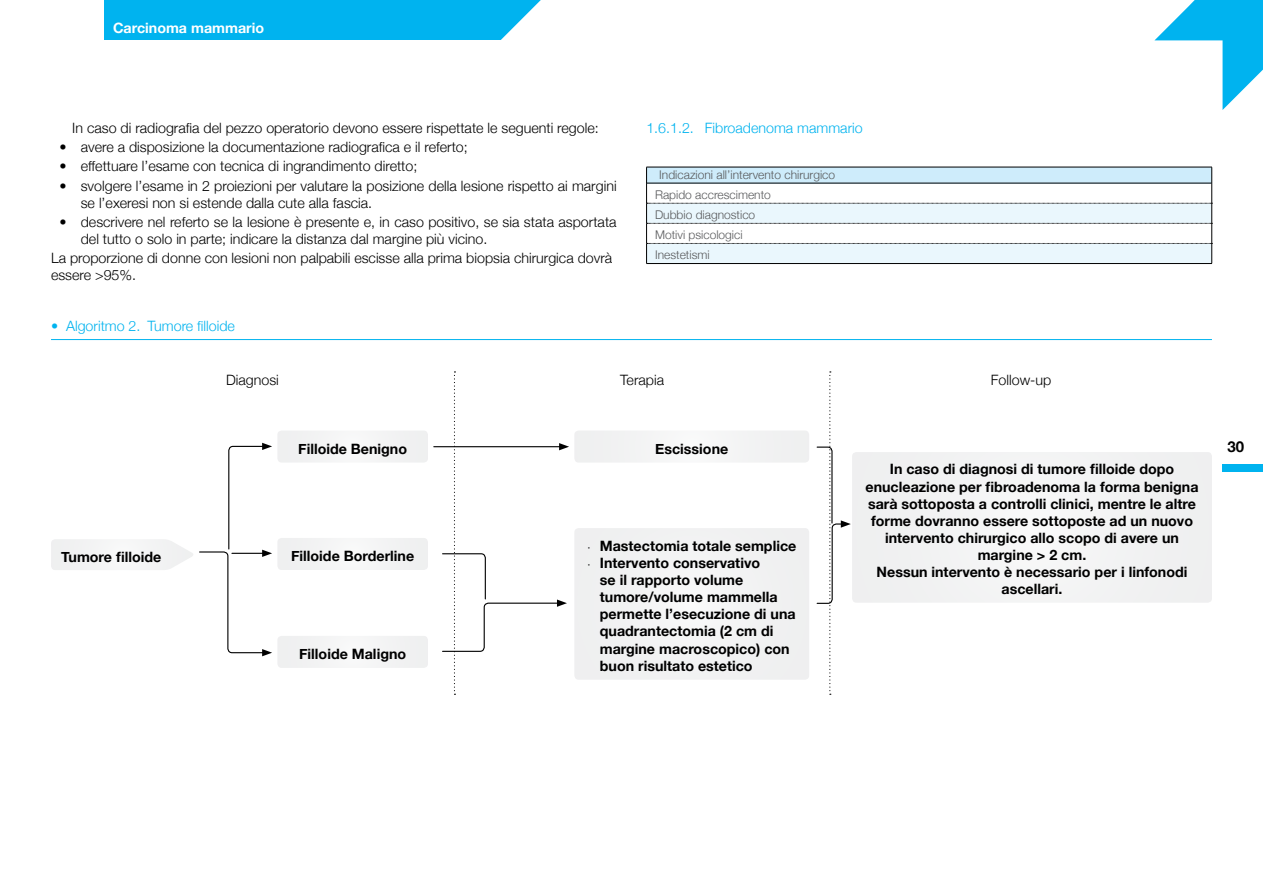
<style>
.page{position:relative;width:1263px;height:893px;background:#fff}
.page>*{position:absolute;margin:0;border:0;box-sizing:border-box;transform-origin:0 0}
.t1{font:700 15px "Helvetica Neue";color:#000}
.t2{font:300 14.25px/17.1px "Helvetica Neue";color:#000}
.t3{font:700 14.25px/17.1px "Helvetica Neue";color:#000;text-align:center}
.t4{font:300 14.25px "Helvetica Neue";color:#00b3ef}
.t5{font:700 14.25px "Helvetica Neue";color:#fff}
.t6{font:300 12px/20.1px "Helvetica Neue";color:#58595b}
.s1{font-family:"Futura";font-weight:400;font-size:12px}
</style>
<div class="page">
<svg style="left:1154px;top:0;width:109px;height:110px"></svg>
<div style="left:1222px;top:464px;width:41px;height:7px;background:#00b3ef"></div>
<div style="left:105px;top:0;width:484px;height:10px;background:#00b3ef"></div>
<div style="left:105px;top:7px;width:428px;height:33px;background:#00b3ef"></div>
<svg style="left:501px;top:0;width:88px;height:40px"></svg>
<hr style="left:434px;top:446px;width:127px;height:1px;background:#000">
<div style="left:852px;top:452px;width:360px;height:151px;background:#f2f2f3"></div>
<svg style="left:51px;top:431px;width:377px;height:237px"></svg>
<svg style="left:441px;top:371px;width:368px;height:324px"></svg>
<svg style="left:816px;top:371px;width:35px;height:324px"></svg>
<svg style="left:646px;top:167px;width:566px;height:97px"></svg>
<hr style="left:647px;top:183px;width:564px;height:1px;background:#000">
<hr style="left:51px;top:339px;width:1161px;height:1px;background:#00b3ef">
<p class="t5" style="left:113px;top:15px;width:153px">Carcinoma mammario</p>
<p class="t2" style="left:72px;top:118px;width:528px">In caso di radiografia del pezzo operatorio devono essere rispettate le seguenti regole:</p>
<p class="t2" style="left:60px;top:138px;width:410px">• avere a disposizione la documentazione radiografica e il referto;</p>
<p class="t2" style="left:60px;top:157px;width:359px">• effettuare l’esame con tecnica di ingrandimento diretto;</p>
<p class="t2" style="left:81px;top:176px;width:537px;text-indent:-21px">• svolgere l’esame in 2 proiezioni per valutare la posizione della lesione rispetto ai margini se l’exeresi non si estende dalla cute alla fascia.</p>
<p class="t2" style="left:81px;top:212px;width:537px;text-indent:-21px">• descrivere nel referto se la lesione è presente e, in caso positivo, se sia stata asportata del tutto o solo in parte; indicare la distanza dal margine più vicino.</p>
<p class="t2" style="left:51px;top:249px;width:563px">La proporzione di donne con lesioni non palpabili escisse alla prima biopsia chirurgica dovrà essere &gt;95%.</p>
<p class="t4" style="left:51px;top:314px;width:185px">• Algoritmo 2. Tumore filloide</p>
<p class="t4" style="left:646px;top:116px;width:218px">1.6.1.2. Fibroadenoma mammario</p>
<p class="t6" style="left:655px;top:164px;width:182px;text-indent:4px">Indicazioni all’intervento chirurgico<br>Rapido accrescimento<br>Dubbio diagnostico<br>Motivi psicologici<br>Inestetismi</p>
<p class="t2" style="left:226px;top:371px;width:54px">Diagnosi</p>
<p class="t2" style="left:620px;top:371px;width:45px">Terapia</p>
<p class="t2" style="left:991px;top:371px;width:62px">Follow-up</p>
<p class="t3" style="left:61px;top:547px;width:102px">Tumore filloide</p>
<p class="t3" style="left:298px;top:439px;width:110px">Filloide Benigno</p>
<p class="t3" style="left:291px;top:546px;width:125px">Filloide Borderline</p>
<p class="t3" style="left:299px;top:644px;width:109px">Filloide Maligno</p>
<p class="t3" style="left:655px;top:439px;width:75px">Escissione</p>
<p class="t3" style="left:587px;top:537px;width:211px"><span class="s1">∙</span> Mastectomia totale semplice</p>
<p class="t3" style="left:587px;top:554px;width:174px"><span class="s1">∙</span> Intervento conservativo</p>
<p class="t3" style="left:600px;top:571px;width:145px">se il rapporto volume</p>
<p class="t3" style="left:600px;top:588px;width:179px">tumore/volume mammella</p>
<p class="t3" style="left:600px;top:605px;width:197px">permette l’esecuzione di una</p>
<p class="t3" style="left:600px;top:622px;width:175px">quadrantectomia (2 cm di</p>
<p class="t3" style="left:600px;top:639px;width:191px">margine macroscopico) con</p>
<p class="t3" style="left:600px;top:656px;width:154px">buon risultato estetico</p>
<p class="t3" style="left:865px;top:460px;width:334px">In caso di diagnosi di tumore filloide dopo enucleazione per fibroadenoma la forma benigna sarà sottoposta a controlli clinici, mentre le altre forme dovranno essere sottoposte ad un nuovo intervento chirurgico allo scopo di avere un margine &gt; 2 cm.<br>Nessun intervento è necessario per i linfonodi ascellari.</p>
<p class="t1" style="left:1227px;top:433px;width:18px">30</p>
</div>
